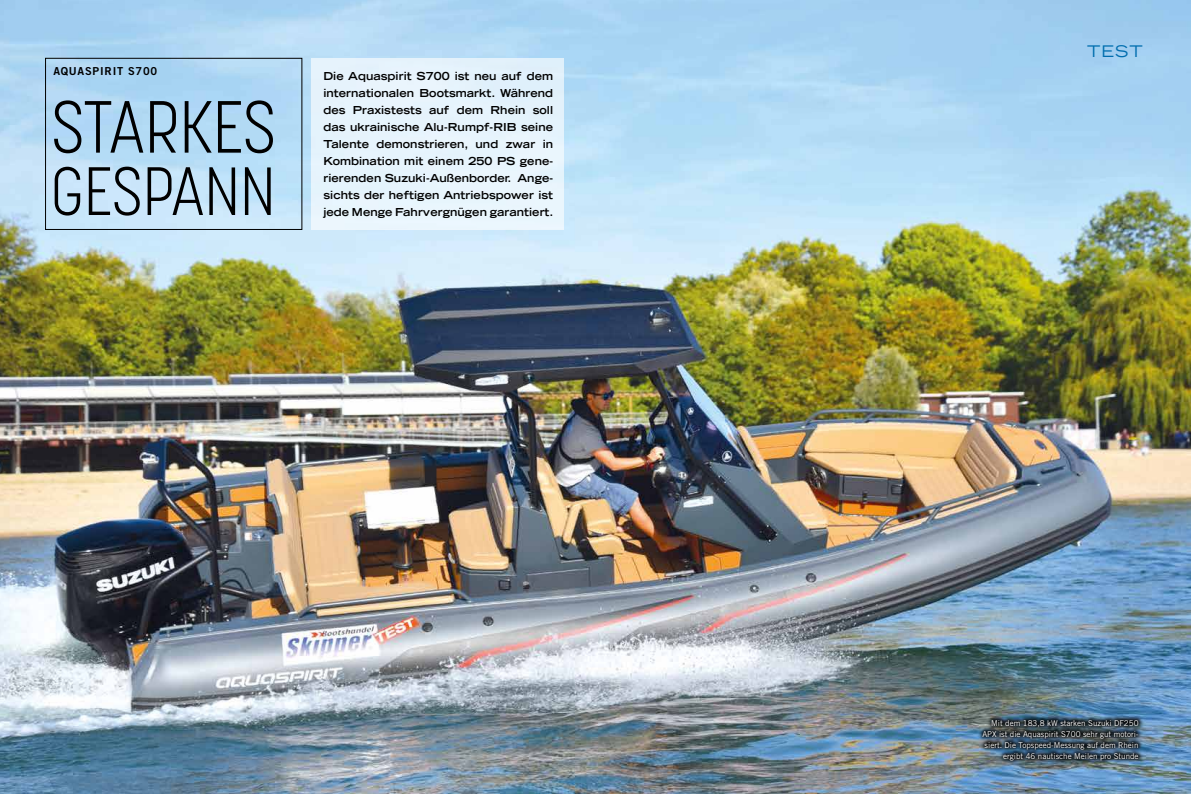
<style>
.page{position:relative;width:1191px;height:794px;background:#fff}
.page>*{position:absolute;margin:0;border:0;box-sizing:border-box;transform-origin:0 0}
.t1{font:300 73.1px "Korolev Condensed";color:#000}
.t2{font:300 67.7px "Korolev Condensed";letter-spacing:.01em;color:#000}
.t3{font:expanded 16px "Trade Gothic LT Std";color:#006dae}
.t4{font:700 expanded 11px/17px "Trade Gothic LT Std";letter-spacing:.005em;color:#000;text-align:justify}
.t5{font:11px "Trade Gothic LT Std Bd 2";letter-spacing:.07em;color:#000}
.t6{font:8px/11px "Trade Gothic LT Std";color:#fff;text-align:right}
</style>
<div class="page">
<img style="left:0;top:0;width:1191px;height:794px">
<div style="left:977px;top:714px;width:166px;height:51px;background:#000;opacity:.95"></div>
<div style="left:45px;top:58px;width:257px;height:172px;border:1px solid #000"></div>
<div style="left:311px;top:58px;width:253px;height:171px;background:#e6f4fd"></div>
<p class="t5" style="left:53px;top:64px;width:105px">AQUASPIRIT S700</p>
<h1 class="t1" style="left:51px;top:84px;width:226px">STARKES</h1>
<h2 class="t2" style="left:51px;top:151px;width:225px">GESPANN</h2>
<p class="t4" style="left:323px;top:67px;width:232px">Die Aquaspirit S700 ist neu auf dem internationalen Bootsmarkt. Während des Praxistests auf dem Rhein soll das ukrainische Alu-Rumpf-RIB seine Talente demonstrieren, und zwar in Kombination mit einem 250 PS gene&shy;rierenden Suzuki-Außenborder. Ange&shy;sichts der heftigen Antriebspower ist jede Menge Fahrvergnügen garantiert.</p>
<h3 class="t3" style="left:1087px;top:41px;width:57px">TEST</h3>
<p class="t6" style="left:982px;top:717px;width:158px">Mit dem 183,8 kW starken Suzuki DF250<br>APX ist die Aquaspirit S700 sehr gut motori&shy;siert. Die Topspeed-Messung auf dem Rhein ergibt 46 nautische Meilen pro Stunde</p>
</div>
